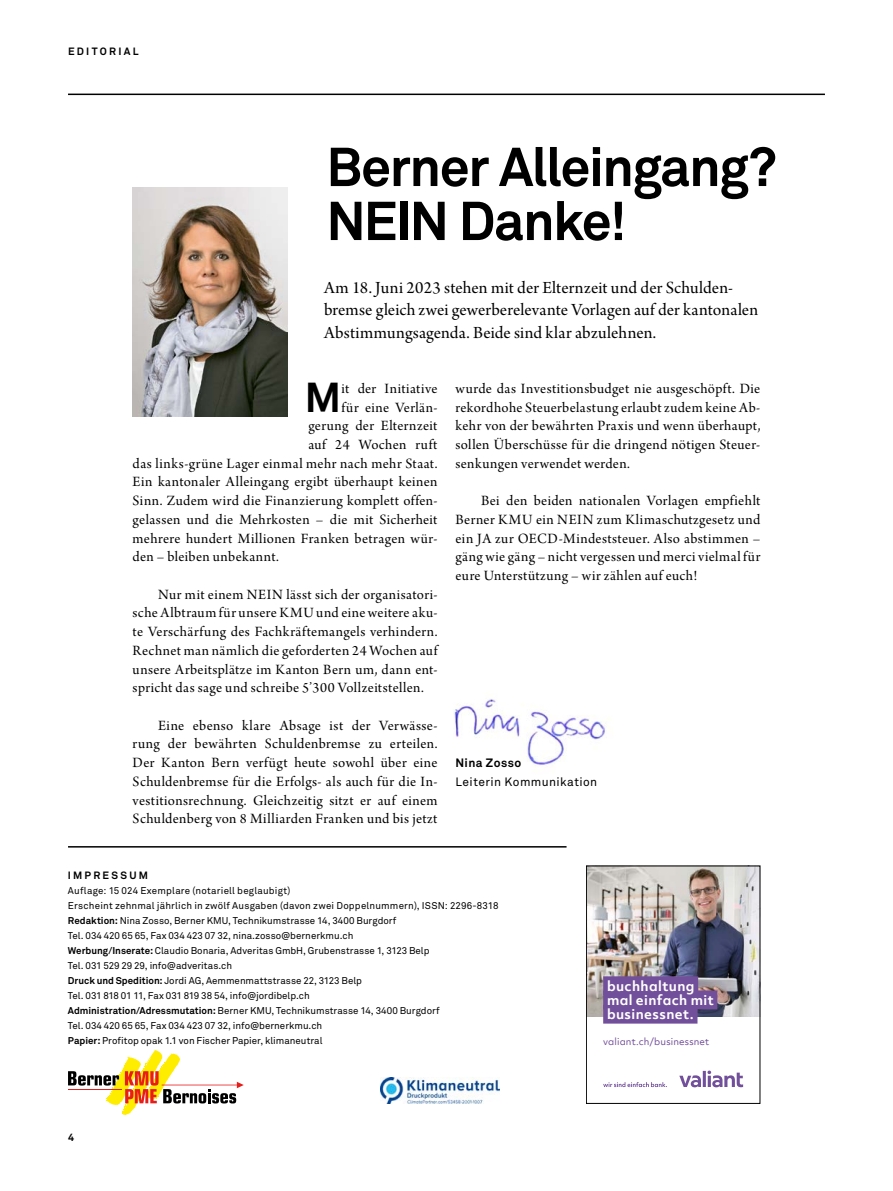
<style>
.page{position:relative;width:893px;height:1191px;background:#fff}
.page>*{position:absolute;margin:0;border:0;box-sizing:border-box;transform-origin:0 0}
.t1{font:700 54px/54px "Akkurat";letter-spacing:-.03em;color:#000}
.t2{font:700 41.4px "Akkurat";color:#000}
.t3{font:18px/22.5px "Arno Pro Subhead";letter-spacing:.005em;color:#000}
.t4{font:15px/18.8px "Arno Pro Subhead";letter-spacing:.025em;color:#000;text-align:justify}
.t5{font:700 13.2px/14.2px "Objektiv Mk 2";letter-spacing:.03em;color:#fff}
.t6{font:12px "Akkurat";letter-spacing:.035em;color:#000}
.t7{font:700 12px "Akkurat";letter-spacing:.04em;color:#000}
.t8{font:700 10.5px "Akkurat";letter-spacing:.215em;color:#000}
.t9{font:9.75px/15px "Akkurat";letter-spacing:.005em;color:#000}
.t10{font:9.3px "Objektiv Mk 2";letter-spacing:.015em;color:#724f9a}
.s1{font-weight:700}
</style>
<div class="page">
<img style="left:454px;top:699px;width:155px;height:67px">
<img style="left:133px;top:187px;width:154px;height:229px">
<hr style="left:68px;top:846px;width:499px;height:1px;background:#000">
<svg style="left:68px;top:1050px;width:176px;height:65px"></svg>
<hr style="left:68px;top:94px;width:757px;height:1px;background:#000">
<img style="left:380px;top:1077px;width:119px;height:26px">
<img style="left:588px;top:867px;width:170px;height:149px">
<svg style="left:679px;top:1070px;width:64px;height:17px"></svg>
<div style="left:603px;top:976px;width:95px;height:19px;background:#724f9a"></div>
<div style="left:603px;top:990px;width:114px;height:19px;background:#724f9a"></div>
<div style="left:603px;top:1004px;width:94px;height:19px;background:#724f9a"></div>
<svg style="left:603px;top:1082px;width:64px;height:5px"></svg>
<p class="t8" style="left:68px;top:45px;width:72px">EDITORIAL</p>
<h1 class="t1" style="left:326px;top:140px;width:452px">Berner Alleingang?<br>NEIN Danke!</h1>
<p class="t3" style="left:324px;top:277px;width:436px">Am 18. Juni 2023 stehen mit der Elternzeit und der Schulden&shy;bremse gleich zwei gewerberelevante Vorlagen auf der kantonalen<br>Abstimmungsagenda. Beide sind klar abzulehnen.</p>
<h2 class="t2" style="left:305px;top:371px;width:38px">M</h2>
<p class="t4" style="left:342px;top:380px;width:97px">it der Initiative</p>
<p class="t4" style="left:455px;top:380px;width:306px">wurde das Investitionsbudget nie ausgeschöpft. Die rekordhohe Steuerbelastung erlaubt zudem keine Ab&shy;kehr von der bewährten Praxis und wenn überhaupt, sollen Überschüsse für die dringend nötigen Steuer&shy;senkungen verwendet werden.</p>
<p class="t4" style="left:455px;top:492px;width:306px;text-indent:26px">Bei den beiden nationalen Vorlagen empfiehlt Berner KMU ein NEIN zum Klimaschutzgesetz und ein JA zur OECD-Mindeststeuer. Also abstimmen – gäng wie gäng – nicht vergessen und merci vielmal für eure Unterstützung – wir zählen auf euch!</p>
<p class="t4" style="left:342px;top:398px;width:97px">für eine Verlän-</p>
<p class="t4" style="left:308px;top:417px;width:131px">gerung der Elternzeit</p>
<p class="t4" style="left:308px;top:436px;width:131px">auf 24 Wochen ruft</p>
<p class="t4" style="left:133px;top:455px;width:306px">das links-grüne Lager einmal mehr nach mehr Staat.</p>
<p class="t4" style="left:133px;top:473px;width:306px">Ein kantonaler Alleingang ergibt überhaupt keinen</p>
<p class="t4" style="left:133px;top:492px;width:306px">Sinn. Zudem wird die Finanzierung komplett offen-</p>
<p class="t4" style="left:133px;top:511px;width:306px">gelassen und die Mehrkosten – die mit Sicherheit</p>
<p class="t4" style="left:133px;top:529px;width:306px">mehrere hundert Millionen Franken betragen wür-</p>
<p class="t4" style="left:133px;top:548px;width:148px">den – bleiben unbekannt.</p>
<p class="t4" style="left:133px;top:586px;width:306px;text-indent:26px">Nur mit einem NEIN lässt sich der organisatori&shy;sche Albtraum für unsere KMU und eine weitere aku&shy;te Verschärfung des Fachkräftemangels verhindern.<br>Rechnet man nämlich die geforderten 24 Wochen auf unsere Arbeitsplätze im Kanton Bern um, dann ent&shy;spricht das sage und schreibe 5’300 Vollzeitstellen.</p>
<p class="t4" style="left:133px;top:716px;width:306px;text-indent:26px">Eine ebenso klare Absage ist der Verwässe&shy;rung der bewährten Schuldenbremse zu erteilen.<br>Der Kanton Bern verfügt heute sowohl über eine Schuldenbremse für die Erfolgs- als auch für die In&shy;vestitionsrechnung. Gleichzeitig sitzt er auf einem Schuldenberg von 8 Milliarden Franken und bis jetzt</p>
<p class="t7" style="left:455px;top:755px;width:67px">Nina Zosso</p>
<p class="t6" style="left:455px;top:774px;width:143px">Leiterin Kommunikation</p>
<p class="t8" style="left:68px;top:869px;width:82px">IMPRESSUM</p>
<p class="t9" style="left:68px;top:883px;width:432px">Auflage: 15 024 Exemplare (notariell beglaubigt)<br>Erscheint zehnmal jährlich in zwölf Ausgaben (davon zwei Doppelnummern), ISSN: 2296-8318<br><span class="s1">Redaktion:</span> Nina Zosso, Berner KMU, Technikumstrasse 14, 3400 Burgdorf<br>Tel. 034 420 65 65, Fax 034 423 07 32, nina.zosso@bernerkmu.ch<br><span class="s1">Werbung/Inserate:</span> Claudio Bonaria, Adveritas GmbH, Grubenstrasse 1, 3123 Belp<br>Tel. 031 529 29 29, info@adveritas.ch<br><span class="s1">Druck und Spedition:</span> Jordi AG, Aemmenmattstrasse 22, 3123 Belp<br>Tel. 031 818 01 11, Fax 031 819 38 54, info@jordibelp.ch<br><span class="s1">Administration/Adressmutation:</span> Berner KMU, Technikumstrasse 14, 3400 Burgdorf<br>Tel. 034 420 65 65, Fax 034 423 07 32, info@bernerkmu.ch<br><span class="s1">Papier:</span> Profitop opak 1.1 von Fischer Papier, klimaneutral</p>
<p class="t8" style="left:68px;top:1130px;width:7px">4</p>
<p class="t5" style="left:607px;top:978px;width:108px">buchhaltung mal einfach mit businessnet.</p>
<p class="t10" style="left:603px;top:1035px;width:108px">valiant.ch/businessnet</p>
</div>
